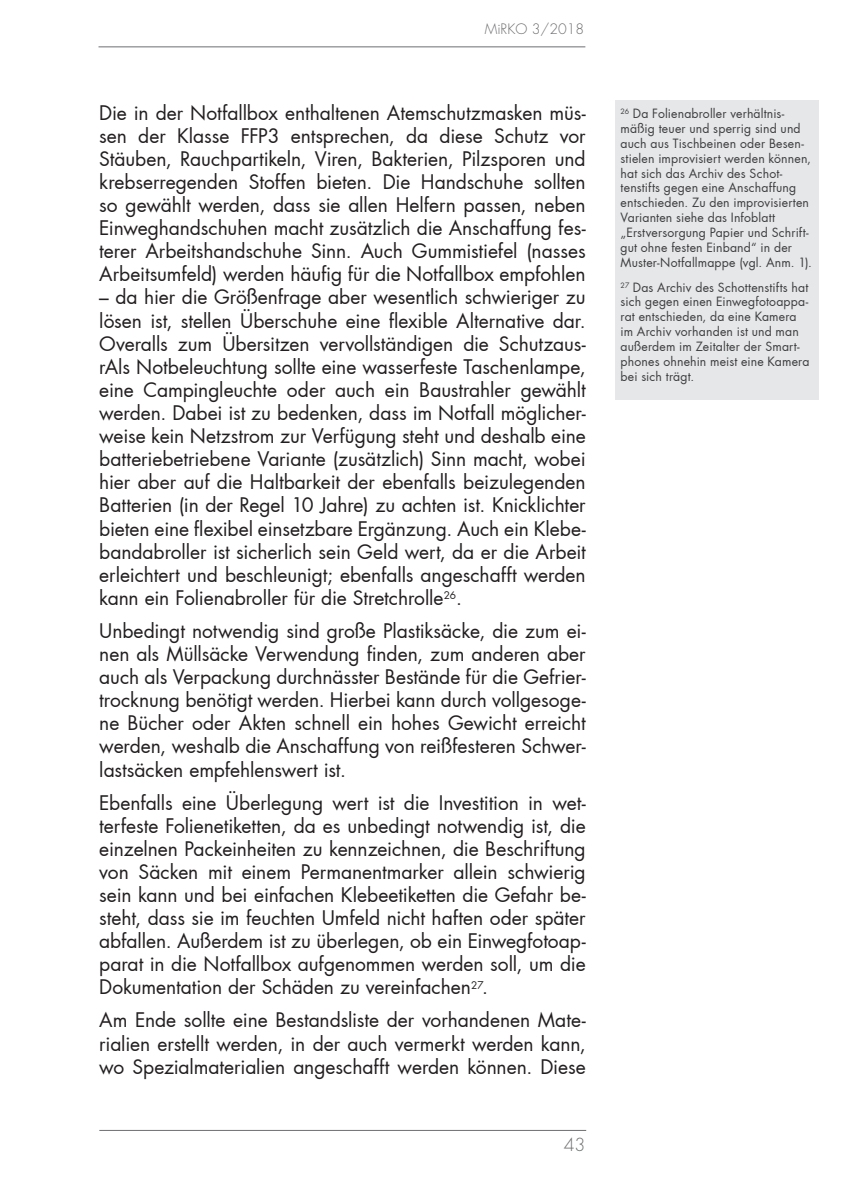
<style>
.page{position:relative;width:844px;height:1191px;background:#fff}
.page>*{position:absolute;margin:0;border:0;box-sizing:border-box;transform-origin:0 0}
.t1{font:19.25px/23.1px "Futura";letter-spacing:-.005em;color:#231f20;text-align:justify}
.t2{font:300 17.5px "Futura";color:#6d6e71}
.t3{font:300 14px "Futura";color:#6d6e71}
.t4{font:12.25px/14.9px "Futura";letter-spacing:.015em;color:#3e3e3f}
</style>
<div class="page">
<hr style="left:99px;top:1130px;width:487px;height:1px;background:#6d6e71">
<hr style="left:98px;top:47px;width:487px;height:1px;background:#6d6e71">
<div style="left:615px;top:100px;width:204px;height:300px;background:#e6e7e9"></div>
<p class="t3" style="left:484px;top:20px;width:101px">MiRKO 3/2018</p>
<p class="t1" style="left:99px;top:101px;width:488px">Die in der Notfallbox enthaltenen Atemschutzmasken müs&shy;sen der Klasse FFP3 entsprechen, da diese Schutz vor Stäuben, Rauchpartikeln, Viren, Bakterien, Pilzsporen und krebserregenden Stoffen bieten. Die Handschuhe sollten so gewählt werden, dass sie allen Helfern passen, neben Einweghandschuhen macht zusätzlich die Anschaffung fes&shy;terer Arbeitshandschuhe Sinn. Auch Gummistiefel (nasses Arbeitsumfeld) werden häufig für die Notfallbox empfohlen</p>
<p class="t1" style="left:99px;top:285px;width:488px">– da hier die Größenfrage aber wesentlich schwieriger zu lösen ist, stellen Überschuhe eine flexible Alternative dar.<br>Overalls zum Übersitzen vervollständigen die Schutzaus&shy;rAls Notbeleuchtung sollte eine wasserfeste Taschenlampe, eine Campingleuchte oder auch ein Baustrahler gewählt werden. Dabei ist zu bedenken, dass im Notfall möglicher&shy;weise kein Netzstrom zur Verfügung steht und deshalb eine batteriebetriebene Variante (zusätzlich) Sinn macht, wobei hier aber auf die Haltbarkeit der ebenfalls beizulegenden Batterien (in der Regel 10 Jahre) zu achten ist. Knicklichter bieten eine flexibel einsetzbare Ergänzung. Auch ein Klebe&shy;bandabroller ist sicherlich sein Geld wert, da er die Arbeit erleichtert und beschleunigt; ebenfalls angeschafft werden kann ein Folienabroller für die Stretchrolle<sup>26</sup>.</p>
<p class="t1" style="left:99px;top:619px;width:488px">Unbedingt notwendig sind große Plastiksäcke, die zum ei&shy;nen als Müllsäcke Verwendung finden, zum anderen aber auch als Verpackung durchnässter Bestände für die Gefrier&shy;trocknung benötigt werden. Hierbei kann durch vollgesoge&shy;ne Bücher oder Akten schnell ein hohes Gewicht erreicht werden, weshalb die Anschaffung von reißfesteren Schwer&shy;lastsäcken empfehlenswert ist.</p>
<p class="t1" style="left:99px;top:790px;width:488px">Ebenfalls eine Überlegung wert ist die Investition in wet&shy;terfeste Folienetiketten, da es unbedingt notwendig ist, die einzelnen Packeinheiten zu kennzeichnen, die Beschriftung von Säcken mit einem Permanentmarker allein schwierig sein kann und bei einfachen Klebeetiketten die Gefahr be&shy;steht, dass sie im feuchten Umfeld nicht haften oder später abfallen. Außerdem ist zu überlegen, ob ein Einwegfotoap&shy;parat in die Notfallbox aufgenommen werden soll, um die Dokumentation der Schäden zu vereinfachen<sup>27</sup>.</p>
<p class="t1" style="left:99px;top:1008px;width:488px">Am Ende sollte eine Bestandsliste der vorhandenen Mate&shy;rialien erstellt werden, in der auch vermerkt werden kann, wo Spezialmaterialien angeschafft werden können. Diese</p>
<p class="t2" style="left:563px;top:1134px;width:23px">43</p>
<p class="t4" style="left:620px;top:106px;width:193px"><sup>26</sup> Da Folienabroller verhältnis&shy;mäßig teuer und sperrig sind und auch aus Tischbeinen oder Besen&shy;stielen improvisiert werden können, hat sich das Archiv des Schot&shy;tenstifts gegen eine Anschaffung entschieden. Zu den improvisierten Varianten siehe das Infoblatt „Erstversorgung Papier und Schrift&shy;gut ohne festen Einband“ in der Muster-Notfallmappe (vgl. Anm. 1).</p>
<p class="t4" style="left:620px;top:279px;width:190px"><sup>27</sup> Das Archiv des Schottenstifts hat sich gegen einen Einwegfotoappa&shy;rat entschieden, da eine Kamera im Archiv vorhanden ist und man außerdem im Zeitalter der Smart&shy;phones ohnehin meist eine Kamera bei sich trägt.</p>
</div>
